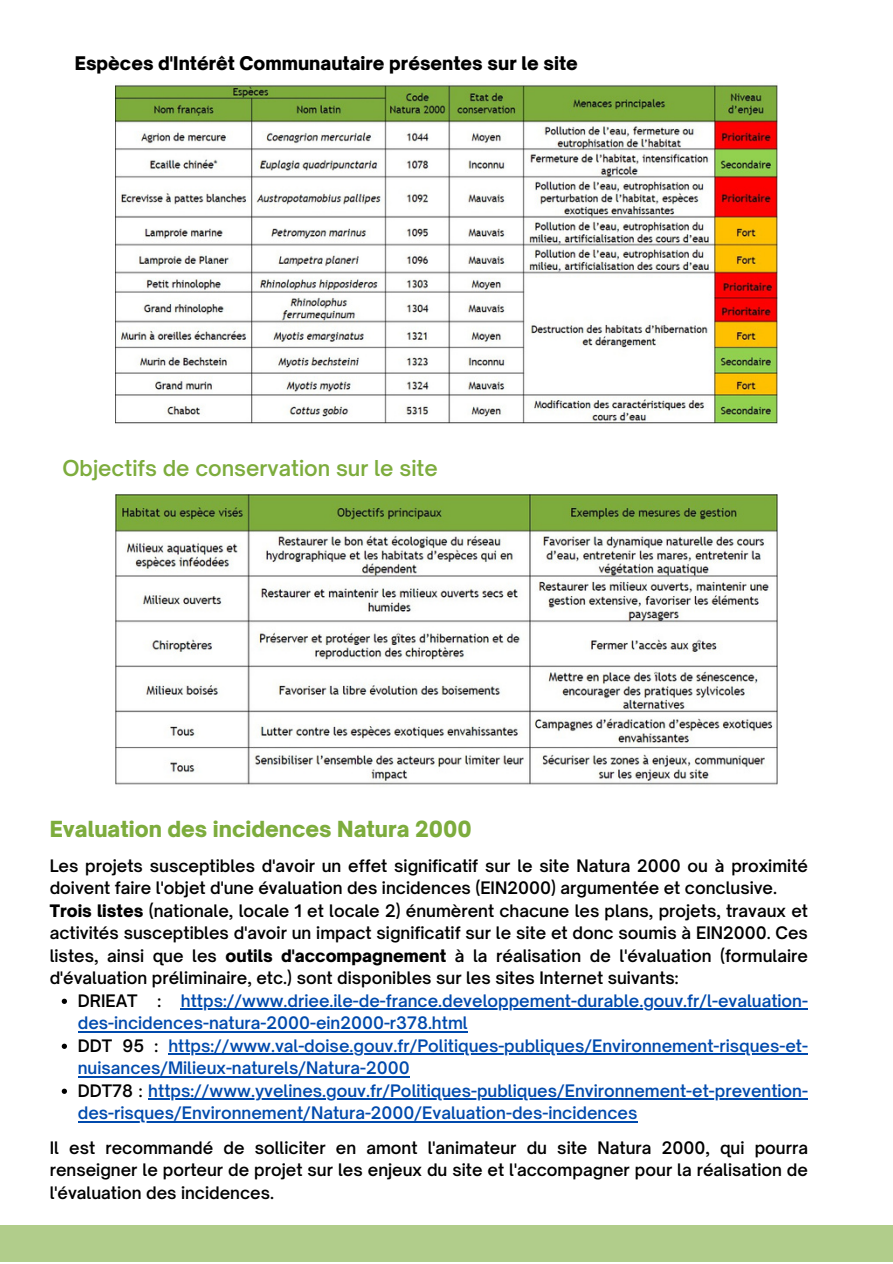
<style>
.page{position:relative;width:893px;height:1264px;background:#fff}
.page>*{position:absolute;margin:0;border:0;box-sizing:border-box;transform-origin:0 0}
.t1{font:900 21.15px "Open Sauce One";color:#7dac3d}
.t2{font:600 21px "Open Sauce One";color:#7dac3d}
.t3{font:900 18px "Open Sauce One";color:#000}
.t4{font:600 16.5px/22.5px "Open Sauce One";color:#000;text-align:justify}
.t5{font:600 16.5px/22.5px "Open Sauce One";color:#004aad}
.s1{font-weight:900}
.s2{color:#000}
</style>
<div class="page">
<img style="left:115px;top:82px;width:662px;height:342px">
<img style="left:115px;top:494px;width:662px;height:291px">
<svg style="left:62px;top:998px;width:5px;height:5px"></svg>
<hr style="left:181px;top:1008px;width:627px;height:1px;background:#004aad">
<hr style="left:78px;top:1030px;width:389px;height:2px;background:#004aad">
<svg style="left:62px;top:1043px;width:5px;height:5px"></svg>
<hr style="left:168px;top:1053px;width:640px;height:1px;background:#004aad">
<hr style="left:78px;top:1075px;width:331px;height:2px;background:#004aad">
<svg style="left:62px;top:1088px;width:5px;height:5px"></svg>
<hr style="left:148px;top:1098px;width:660px;height:1px;background:#004aad">
<hr style="left:78px;top:1120px;width:559px;height:2px;background:#004aad">
<p class="t3" style="left:75px;top:52px;width:504px">Espèces d'Intérêt Communautaire présentes sur le site</p>
<p class="t2" style="left:62px;top:455px;width:377px">Objectifs de conservation sur le site</p>
<p class="t1" style="left:50px;top:815px;width:423px">Evaluation des incidences Natura 2000</p>
<p class="t4" style="left:50px;top:854px;width:759px">Les projets susceptibles d'avoir un effet significatif sur le site Natura 2000 ou à proximité doivent faire l'objet d'une évaluation des incidences (EIN2000) argumentée et conclusive.</p>
<p class="t4" style="left:50px;top:899px;width:759px"><span class="s1">Trois listes</span> (nationale, locale 1 et locale 2) énumèrent chacune les plans, projets, travaux et activités susceptibles d'avoir un impact significatif sur le site et donc soumis à EIN2000. Ces listes, ainsi que les <span class="s1">outils d'accompagnement</span> à la réalisation de l'évaluation (formulaire d'évaluation préliminaire, etc.) sont disponibles sur les sites Internet suivants:</p>
<p class="t5" style="left:78px;top:989px;width:731px"><span class="s2">DRIEAT :</span> https://www.driee.ile-de-france.developpement-durable.gouv.fr/l-evaluation&shy;des-incidences-natura-2000-ein2000-r378.html</p>
<p class="t5" style="left:78px;top:1034px;width:731px"><span class="s2">DDT 95 :</span> https://www.val-doise.gouv.fr/Politiques-publiques/Environnement-risques-et&shy;nuisances/Milieux-naturels/Natura-2000</p>
<p class="t5" style="left:78px;top:1079px;width:731px"><span class="s2">DDT78 :</span> https://www.yvelines.gouv.fr/Politiques-publiques/Environnement-et-prevention&shy;des-risques/Environnement/Natura-2000/Evaluation-des-incidences</p>
<p class="t4" style="left:50px;top:1136px;width:759px">Il est recommandé de solliciter en amont l'animateur du site Natura 2000, qui pourra renseigner le porteur de projet sur les enjeux du site et l'accompagner pour la réalisation de l'évaluation des incidences.</p>
</div>
